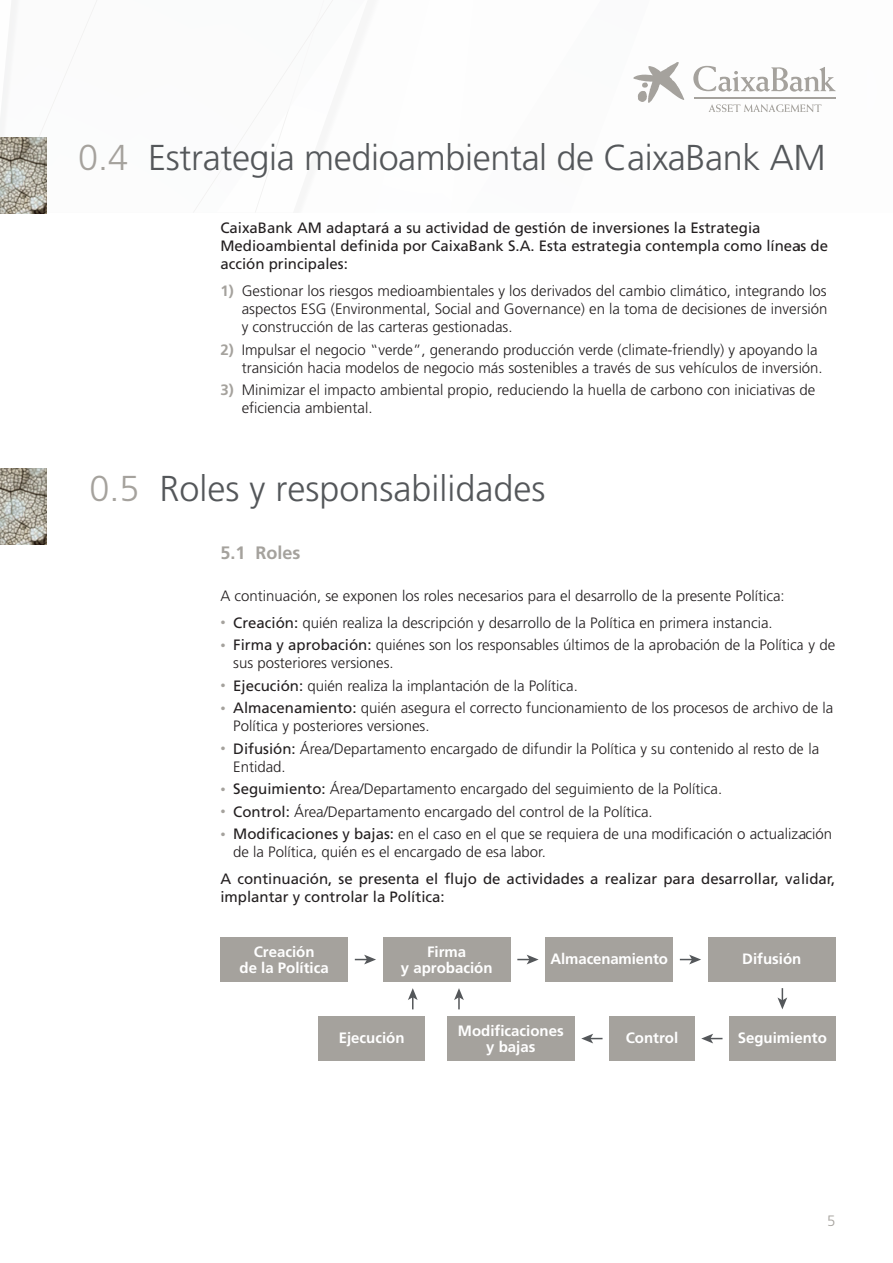
<style>
.page{position:relative;width:893px;height:1263px;background:#fff}
.page>*{position:absolute;margin:0;border:0;box-sizing:border-box;transform-origin:0 0}
.t1{font:300 36px "La Caixa Frutiger";letter-spacing:-.01em;color:#54575a}
.t2{font:700 18px "La Caixa Frutiger";color:#a5a29d}
.t3{font:300 15px/18px "La Caixa Frutiger";color:#231f20}
.t4{font:15px/18px "La Caixa Frutiger";color:#231f20}
.t5{font:700 15px/16.5px "La Caixa Frutiger";color:#fff;text-align:center}
.t6{font:300 15px "La Caixa Frutiger";color:#a5a29d}
.s1{color:#a5a29d}
.s2{font-weight:700;color:#a5a29d}
.s3{font-size:10.5px;color:#a5a29d}
.s4{font-weight:400}
</style>
<div class="page">
<svg style="left:0;top:0;width:97px;height:137px"></svg>
<svg style="left:194px;top:0;width:139px;height:212px"></svg>
<svg style="left:0;top:137px;width:47px;height:77px;background:#a7a397"></svg>
<svg style="left:709px;top:104px;width:112px;height:8px"></svg>
<svg style="left:633px;top:62px;width:51px;height:41px"></svg>
<hr style="left:694px;top:97px;width:141px;height:1px;background:#a5a29d">
<svg style="left:693px;top:66px;width:142px;height:26px"></svg>
<hr style="left:694px;top:98px;width:141px;height:1px;background:#a5a29d">
<svg style="left:0;top:468px;width:47px;height:77px;background:#a7a397"></svg>
<div style="left:220px;top:937px;width:128px;height:45px;background:#a5a29d"></div>
<div style="left:383px;top:937px;width:127px;height:45px;background:#a5a29d"></div>
<div style="left:545px;top:937px;width:128px;height:45px;background:#a5a29d"></div>
<div style="left:708px;top:937px;width:127px;height:45px;background:#a5a29d"></div>
<svg style="left:355px;top:955px;width:21px;height:9px"></svg>
<svg style="left:517px;top:955px;width:22px;height:9px"></svg>
<svg style="left:680px;top:955px;width:21px;height:9px"></svg>
<svg style="left:777px;top:988px;width:10px;height:21px"></svg>
<svg style="left:454px;top:988px;width:10px;height:21px"></svg>
<svg style="left:408px;top:988px;width:10px;height:21px"></svg>
<div style="left:318px;top:1016px;width:107px;height:45px;background:#a5a29d"></div>
<div style="left:447px;top:1016px;width:128px;height:45px;background:#a5a29d"></div>
<div style="left:609px;top:1016px;width:85px;height:45px;background:#a5a29d"></div>
<div style="left:729px;top:1016px;width:106px;height:45px;background:#a5a29d"></div>
<svg style="left:701px;top:1034px;width:21px;height:9px"></svg>
<svg style="left:581px;top:1034px;width:21px;height:9px"></svg>
<h1 class="t1" style="left:78px;top:135px;width:749px"><span class="s1">0.4</span> Estrategia medioambiental de CaixaBank AM</h1>
<p class="t4" style="left:220px;top:219px;width:609px">CaixaBank AM adaptará a su actividad de gestión de inversiones la Estrategia<br>Medioambiental definida por CaixaBank S.A. Esta estrategia contempla como líneas de acción principales:</p>
<p class="t3" style="left:242px;top:282px;width:587px;text-align:justify;text-indent:-21px"><span class="s2">1)</span> Gestionar los riesgos medioambientales y los derivados del cambio climático, integrando los aspectos ESG (Environmental, Social and Governance) en la toma de decisiones de inversión y construcción de las carteras gestionadas.</p>
<p class="t3" style="left:242px;top:340px;width:582px;text-indent:-21px"><span class="s2">2)</span> Impulsar el negocio “verde”, generando producción verde (climate-friendly) y apoyando la transición hacia modelos de negocio más sostenibles a través de sus vehículos de inversión.</p>
<p class="t3" style="left:242px;top:381px;width:575px;text-indent:-21px"><span class="s2">3)</span> Minimizar el impacto ambiental propio, reduciendo la huella de carbono con iniciativas de eficiencia ambiental.</p>
<h1 class="t1" style="left:89px;top:466px;width:458px"><span class="s1">0.5</span> Roles y responsabilidades</h1>
<p class="t2" style="left:220px;top:541px;width:82px">5.1 Roles</p>
<p class="t3" style="left:220px;top:586px;width:566px">A continuación, se exponen los roles necesarios para el desarrollo de la presente Política:</p>
<p class="t3" style="left:220px;top:613px;width:554px"><span class="s3">•</span> <span class="s4">Creación:</span> quién realiza la descripción y desarrollo de la Política en primera instancia.</p>
<p class="t3" style="left:233px;top:636px;width:604px;text-indent:-13px"><span class="s3">•</span> <span class="s4">Firma y aprobación:</span> quiénes son los responsables últimos de la aprobación de la Política y de sus posteriores versiones.</p>
<p class="t3" style="left:220px;top:676px;width:359px"><span class="s3">•</span> <span class="s4">Ejecución:</span> quién realiza la implantación de la Política.</p>
<p class="t3" style="left:233px;top:699px;width:602px;text-indent:-13px"><span class="s3">•</span> <span class="s4">Almacenamiento:</span> quién asegura el correcto funcionamiento de los procesos de archivo de la<br>Política y posteriores versiones.</p>
<p class="t3" style="left:233px;top:739px;width:588px;text-indent:-13px"><span class="s3">•</span> <span class="s4">Difusión:</span> Área/Departamento encargado de difundir la Política y su contenido al resto de la<br>Entidad.</p>
<p class="t3" style="left:220px;top:780px;width:503px"><span class="s3">•</span> <span class="s4">Seguimiento:</span> Área/Departamento encargado del seguimiento de la Política.</p>
<p class="t3" style="left:220px;top:802px;width:434px"><span class="s3">•</span> <span class="s4">Control:</span> Área/Departamento encargado del control de la Política.</p>
<p class="t3" style="left:233px;top:825px;width:600px;text-indent:-13px"><span class="s3">•</span> <span class="s4">Modificaciones y bajas:</span> en el caso en el que se requiera de una modificación o actualización de la Política, quién es el encargado de esa labor.</p>
<p class="t4" style="left:220px;top:870px;width:617px">A continuación, se presenta el flujo de actividades a realizar para desarrollar, validar, implantar y controlar la Política:</p>
<p class="t5" style="left:240px;top:943px;width:91px">Creación<br>de la Política</p>
<p class="t5" style="left:401px;top:943px;width:93px">Firma<br>y aprobación</p>
<p class="t5" style="left:551px;top:951px;width:119px">Almacenamiento</p>
<p class="t5" style="left:742px;top:951px;width:61px">Difusión</p>
<p class="t5" style="left:339px;top:1030px;width:67px">Ejecución</p>
<p class="t5" style="left:458px;top:1022px;width:107px">Modificaciones y bajas</p>
<p class="t5" style="left:626px;top:1030px;width:54px">Control</p>
<p class="t5" style="left:738px;top:1030px;width:91px">Seguimiento</p>
<p class="t6" style="left:827px;top:1212px;width:10px">5</p>
</div>
